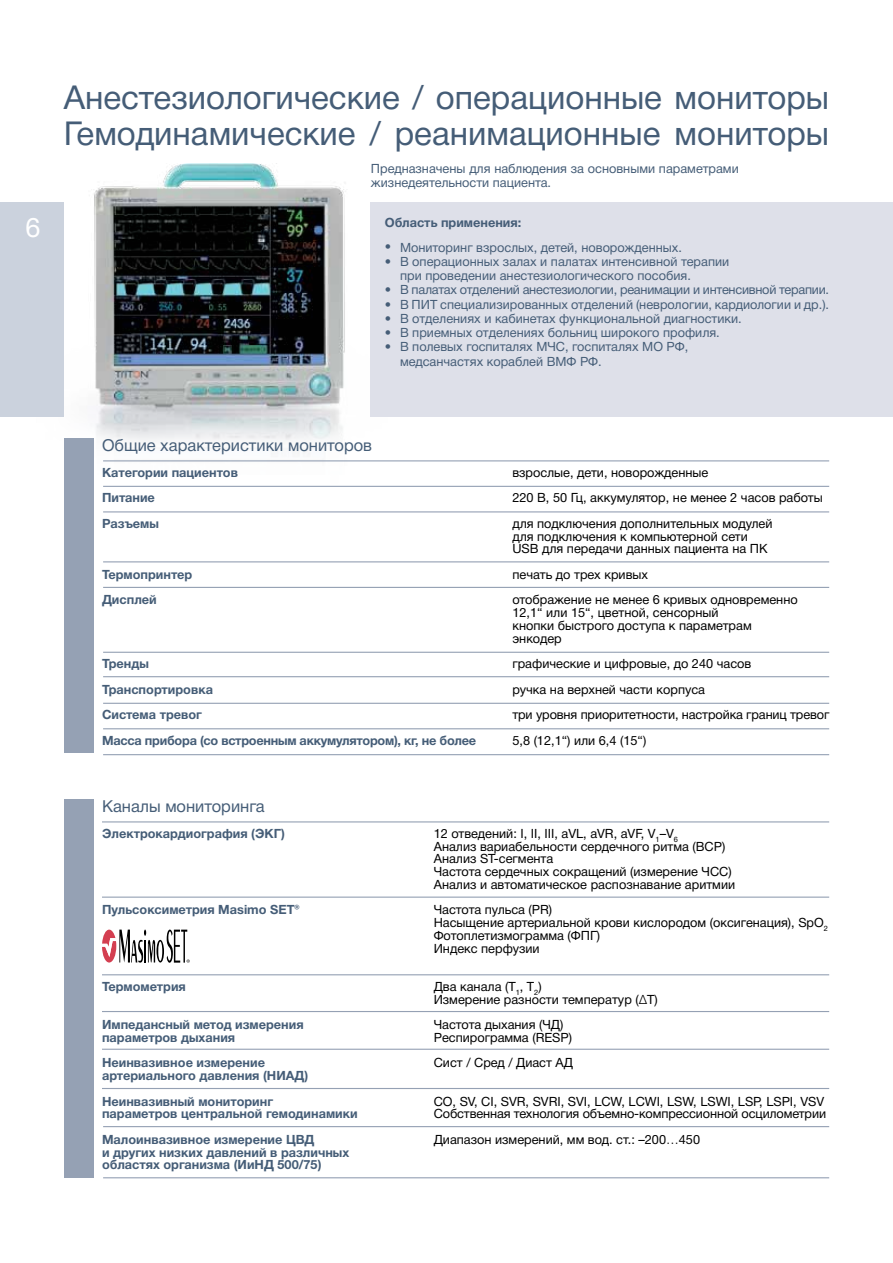
<style>
.page{position:relative;width:893px;height:1263px;background:#fff}
.page>*{position:absolute;margin:0;border:0;box-sizing:border-box;transform-origin:0 0}
.t1{font:33px/36px "Helvetica Neue Cyr";color:#455d77}
.t2{font:27px "Helvetica Neue Cyr";color:#fff}
.t3{font:16.5px "Helvetica Neue Cyr";color:#455d77}
.t4{font:12.75px/12.8px "Helvetica Neue Cyr";color:#000}
.t5{font:12.75px/14.2px "Helvetica Neue Cyr";color:#455d77}
.t6{font:700 12.75px/12.8px "Helvetica Neue Cyr";color:#455d77}
.t7{font:700 12.75px/25.5px "Helvetica Neue Cyr";letter-spacing:-.02em;color:#455d77}
</style>
<div class="page">
<img style="left:94px;top:164px;width:312px;height:322px">
<div style="left:0;top:202px;width:64px;height:215px;background:#cbd2dd"></div>
<div style="left:371px;top:202px;width:522px;height:215px;background:#dee0e9"></div>
<hr style="left:103px;top:460px;width:726px;height:1px;background:#95a1b4">
<hr style="left:103px;top:486px;width:726px;height:1px;background:#95a1b4">
<hr style="left:103px;top:511px;width:726px;height:1px;background:#95a1b4">
<hr style="left:103px;top:561px;width:726px;height:1px;background:#95a1b4">
<hr style="left:103px;top:587px;width:726px;height:1px;background:#95a1b4">
<div style="left:64px;top:438px;width:30px;height:315px;background:#95a1b4"></div>
<hr style="left:103px;top:652px;width:726px;height:1px;background:#95a1b4">
<hr style="left:103px;top:676px;width:726px;height:1px;background:#95a1b4">
<hr style="left:103px;top:703px;width:726px;height:1px;background:#95a1b4">
<hr style="left:103px;top:728px;width:726px;height:1px;background:#95a1b4">
<hr style="left:103px;top:754px;width:726px;height:1px;background:#95a1b4">
<hr style="left:102px;top:821px;width:727px;height:1px;background:#95a1b4">
<hr style="left:102px;top:974px;width:727px;height:1px;background:#95a1b4">
<div style="left:64px;top:799px;width:30px;height:379px;background:#95a1b4"></div>
<hr style="left:102px;top:1049px;width:727px;height:1px;background:#95a1b4">
<hr style="left:103px;top:1126px;width:726px;height:1px;background:#95a1b4">
<hr style="left:103px;top:1177px;width:726px;height:1px;background:#95a1b4">
<hr style="left:102px;top:896px;width:727px;height:2px;background:#95a1b4">
<hr style="left:102px;top:1011px;width:727px;height:1px;background:#95a1b4">
<hr style="left:102px;top:1088px;width:727px;height:1px;background:#95a1b4">
<svg style="left:102px;top:929px;width:88px;height:34px"></svg>
<h2 class="t2" style="left:26px;top:212px;width:17px">6</h2>
<h1 class="t1" style="left:64px;top:79px;width:767px">Анестезиологические / операционные мониторы<br>Гемодинамические / реанимационные мониторы</h1>
<p class="t5" style="left:371px;top:161px;width:369px">Предназначены для наблюдения за основными параметрами жизнедеятельности пациента.</p>
<p class="t6" style="left:385px;top:216px;width:138px">Область применения:</p>
<p class="t5" style="left:385px;top:240px;width:8px">• •</p>
<p class="t5" style="left:385px;top:283px;width:8px;text-align:justify">• • • • •</p>
<p class="t5" style="left:400px;top:240px;width:431px">Мониторинг взрослых, детей, новорожденных.<br>В операционных залах и палатах интенсивной терапии<br>при проведении анестезиологического пособия.<br>В палатах отделений анестезиологии, реанимации и интенсивной терапии.<br>В ПИТ специализированных отделений (неврологии, кардиологии и др.).<br>В отделениях и кабинетах функциональной диагностики.<br>В приемных отделениях больниц широкого профиля.<br>В полевых госпиталях МЧС, госпиталях МО РФ,<br>медсанчастях кораблей ВМФ РФ.</p>
<p class="t3" style="left:102px;top:436px;width:272px">Общие характеристики мониторов</p>
<p class="t6" style="left:102px;top:460px;width:137px;line-height:25.5px">Категории пациентов<br>Питание<br>Разъемы</p>
<p class="t6" style="left:102px;top:562px;width:92px;line-height:25.5px">Термопринтер<br>Дисплей</p>
<p class="t7" style="left:102px;top:651px;width:375px">Тренды<br>Транспортировка<br>Система тревог<br>Масса прибора (со встроенным аккумулятором), кг, не более</p>
<p class="t4" style="left:512px;top:460px;width:312px;line-height:25.5px">взрослые, дети, новорожденные<br>220 В, 50 Гц, аккумулятор, не менее 2 часов работы для подключения дополнительных модулей</p>
<p class="t4" style="left:512px;top:530px;width:257px">для подключения к компьютерной сети<br>USB для передачи данных пациента на ПК</p>
<p class="t4" style="left:512px;top:562px;width:287px;line-height:25.5px">печать до трех кривых<br>отображение не менее 6 кривых одновременно</p>
<p class="t4" style="left:512px;top:606px;width:241px">12,1“ или 15“, цветной, сенсорный кнопки быстрого доступа к параметрам энкодер</p>
<p class="t4" style="left:512px;top:651px;width:318px;line-height:25.5px">графические и цифровые, до 240 часов<br>ручка на верхней части корпуса<br>три уровня приоритетности, настройка границ тревог 5,8 (12,1“) или 6,4 (15“)</p>
<p class="t3" style="left:102px;top:797px;width:164px">Каналы мониторинга</p>
<p class="t6" style="left:102px;top:827px;width:184px">Электрокардиография (ЭКГ)</p>
<p class="t6" style="left:102px;top:903px;width:199px">Пульсоксиметрия Masimo SET®</p>
<p class="t6" style="left:102px;top:980px;width:85px">Термометрия</p>
<p class="t6" style="left:102px;top:1018px;width:203px">Импедансный метод измерения параметров дыхания</p>
<p class="t6" style="left:102px;top:1056px;width:208px">Неинвазивное измерение артериального давления (НИАД)</p>
<p class="t6" style="left:102px;top:1095px;width:257px">Неинвазивный мониторинг<br>параметров центральной гемодинамики</p>
<p class="t6" style="left:102px;top:1133px;width:249px">Малоинвазивное измерение ЦВД<br>и других низких давлений в различных областях организма (ИиНД 500/75)</p>
<p class="t4" style="left:434px;top:827px;width:303px">12 отведений: I, II, III, aVL, aVR, aVF, V<sub>1</sub>–V<sub>6<br></sub>Анализ вариабельности сердечного ритма (ВСР)<br>Анализ ST-сегмента<br>Частота сердечных сокращений (измерение ЧСС)<br>Анализ и автоматическое распознавание аритмии</p>
<p class="t4" style="left:434px;top:903px;width:396px">Частота пульса (PR)<br>Насыщение артериальной крови кислородом (оксигенация), SpO<sub>2<br></sub>Фотоплетизмограмма (ФПГ)<br>Индекс перфузии</p>
<p class="t4" style="left:434px;top:980px;width:226px">Два канала (Т<sub>1</sub>, Т<sub>2</sub>)<br>Измерение разности температур (∆Т)</p>
<p class="t4" style="left:434px;top:1018px;width:140px">Частота дыхания (ЧД)<br>Респирограмма (RESP)</p>
<p class="t4" style="left:434px;top:1056px;width:141px">Сист / Сред / Диаст АД</p>
<p class="t4" style="left:434px;top:1095px;width:394px">CO, SV, CI, SVR, SVRI, SVI, LCW, LCWI, LSW, LSWI, LSP, LSPI, VSV<br>Собственная технология объемно-компрессионной осцилометрии</p>
<p class="t4" style="left:434px;top:1133px;width:268px">Диапазон измерений, мм вод. ст.: –200…450</p>
</div>
